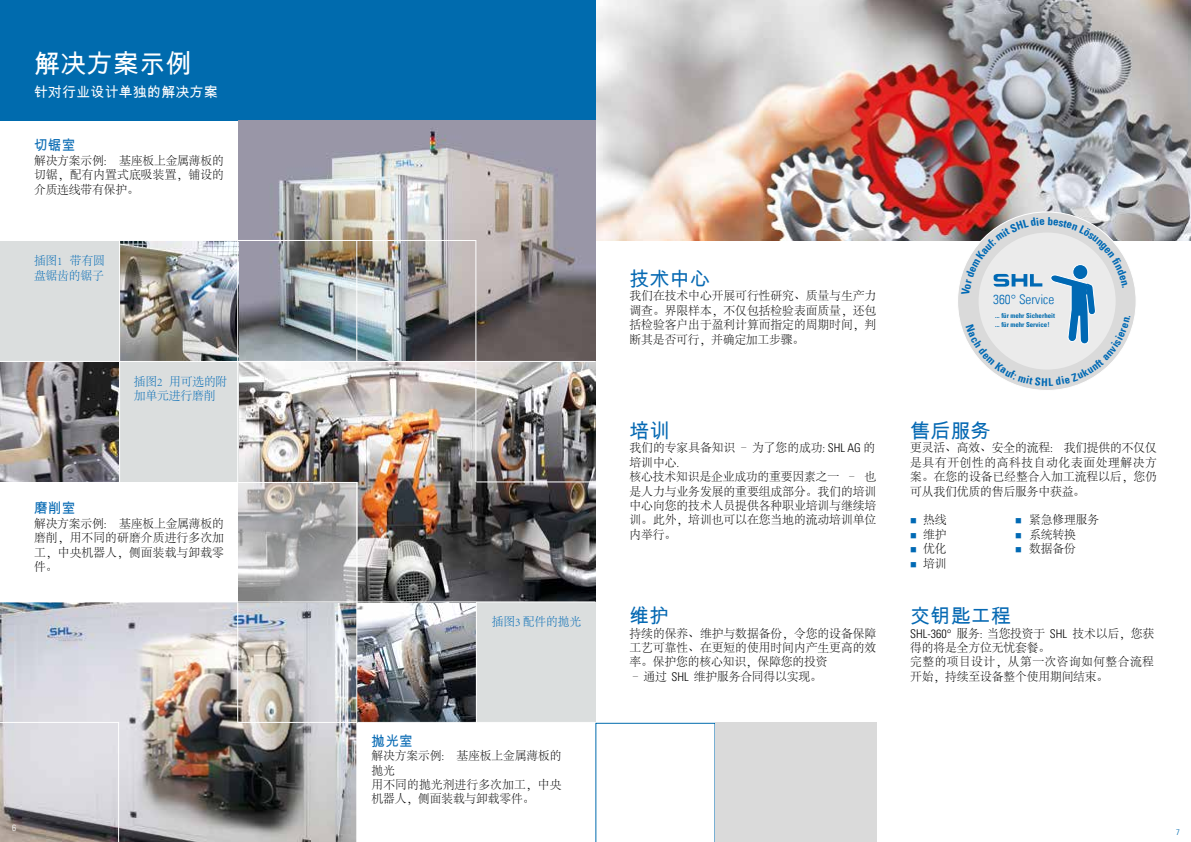
<style>
.page{position:relative;width:1191px;height:842px;background:#fff}
.page>*{position:absolute;margin:0;border:0;box-sizing:border-box;transform-origin:0 0}
.t1{font:26px "Arial Unicode MS";letter-spacing:.01em;color:#fff}
.t2{font:20px "Arial Unicode MS";letter-spacing:.01em;color:#0669b3}
.t3{font:14px "Arial Unicode MS";letter-spacing:.01em;color:#fff}
.t4{font:14px "Arial Unicode MS";letter-spacing:.01em;color:#0669b3}
.t5{font:300 condensed 13.2px "Univers LT";color:#0069b4}
.t6{font:300 12px/14.4px "Adobe Song Std";color:#000;text-align:justify}
.t7{font:300 12px/14.4px "Adobe Song Std";letter-spacing:-.01em;color:#0069b4}
.t8{font:300 condensed 9px "Univers";color:#fff}
.t9{font:300 condensed 8.3px "Univers";color:#006bae}
.t10{font:700 condensed 6.8px/8.2px "Univers";color:#006bae}
.s1{font-family:"Univers";font-stretch:condensed}
.s2{color:#0069b4}
</style>
<div class="page">
<img style="left:0;top:602px;width:356px;height:240px">
<svg style="left:595px;top:723px;width:120px;height:119px"></svg>
<div style="left:715px;top:723px;width:162px;height:119px;background:#dadada"></div>
<img style="left:595px;top:0;width:596px;height:241px">
<div style="left:0;top:0;width:595px;height:120px;background:#006bae"></div>
<img style="left:357px;top:602px;width:119px;height:120px">
<img style="left:0;top:362px;width:119px;height:120px">
<img style="left:238px;top:120px;width:357px;height:481px">
<img style="left:120px;top:241px;width:117px;height:120px">
<div style="left:119px;top:361px;width:119px;height:121px;background:#dbdede"></div>
<div style="left:0;top:241px;width:119px;height:120px;background:#dbdede"></div>
<div style="left:476px;top:602px;width:119px;height:121px;background:#dbdede"></div>
<hr style="left:238px;top:722px;width:119px;height:1px;background:#fff">
<hr style="left:476px;top:481px;width:119px;height:1px;background:#fff">
<hr style="left:357px;top:722px;width:238px;height:1px;background:#fff">
<hr style="left:0;top:722px;width:119px;height:1px;background:#fff">
<hr style="left:476px;top:602px;width:1px;height:121px;background:#fff">
<hr style="left:118px;top:722px;width:1px;height:120px;background:#fff">
<hr style="left:237px;top:602px;width:1px;height:121px;background:#fff">
<hr style="left:475px;top:241px;width:1px;height:241px;background:#fff">
<hr style="left:356px;top:241px;width:1px;height:120px;background:#fff">
<hr style="left:119px;top:241px;width:1px;height:241px;background:#fff">
<svg style="left:238px;top:482px;width:119px;height:120px;background:#adacac"></svg>
<hr style="left:0;top:240px;width:476px;height:1px;background:#fff">
<hr style="left:0;top:361px;width:595px;height:1px;background:#fff">
<hr style="left:237px;top:241px;width:1px;height:241px;background:#fff">
<svg style="left:957px;top:212px;width:179px;height:178px"></svg>
<h1 class="t1" style="left:34px;top:45px;width:159px">解决方案示例</h1>
<p class="t3" style="left:34px;top:82px;width:185px">针对行业设计单独的解决方案</p>
<p class="t4" style="left:34px;top:135px;width:43px">切锯室</p>
<p class="t6" style="left:34px;top:154px;width:191px">解决方案示例: 基座板上金属薄板的切锯，配有内置式底吸装置，铺设的介质连线带有保护。</p>
<p class="t7" style="left:34px;top:254px;width:72px">插图1 带有圆盘锯齿的锯子</p>
<p class="t7" style="left:134px;top:375px;width:95px">插图2 用可选的附加单元进行磨削</p>
<p class="t4" style="left:34px;top:498px;width:43px">磨削室</p>
<p class="t6" style="left:34px;top:517px;width:191px">解决方案示例: 基座板上金属薄板的磨削，用不同的研磨介质进行多次加工，中央机器人，侧面装载与卸载零件。</p>
<p class="t8" style="left:12px;top:823px;width:6px">6</p>
<p class="t7" style="left:492px;top:615px;width:91px">插图3 配件的抛光</p>
<p class="t4" style="left:371px;top:731px;width:43px">抛光室</p>
<p class="t6" style="left:371px;top:749px;width:191px;text-align:left">解决方案示例: 基座板上金属薄板的抛光<br>用不同的抛光剂进行多次加工，中央机器人，侧面装载与卸载零件。</p>
<h2 class="t2" style="left:629px;top:264px;width:82px">技术中心</h2>
<p class="t6" style="left:629px;top:289px;width:248px">我们在技术中心开展可行性研究、质量与生产力调查。界限样本，不仅包括检验表面质量，还包括检验客户出于盈利计算而指定的周期时间，判断其是否可行，并确定加工步骤。</p>
<p class="t5" style="left:993px;top:291px;width:63px">360° Service</p>
<p class="t10" style="left:995px;top:312px;width:61px">... für mehr Sicherheit ... für mehr Service!</p>
<h2 class="t2" style="left:629px;top:416px;width:42px">培训</h2>
<p class="t6" style="left:629px;top:441px;width:248px;text-align:left">我们的专家具备知识 – 为了您的成功: <span class="s1">SHL AG</span> 的培训中心.<br>核心技术知识是企业成功的重要因素之一 – 也是人力与业务发展的重要组成部分。我们的培训中心向您的技术人员提供各种职业培训与继续培训。此外，培训也可以在您当地的流动培训单位内举行。</p>
<h2 class="t2" style="left:629px;top:602px;width:42px">维护</h2>
<p class="t6" style="left:629px;top:626px;width:248px">持续的保养、维护与数据备份，令您的设备保障工艺可靠性、在更短的使用时间内产生更高的效率。保护您的核心知识，保障您的投资</p>
<p class="t6" style="left:629px;top:670px;width:194px">– 通过 <span class="s1">SHL</span> 维护服务合同得以实现。</p>
<h2 class="t2" style="left:910px;top:416px;width:82px">售后服务</h2>
<p class="t6" style="left:910px;top:441px;width:248px">更灵活、高效、安全的流程: 我们提供的不仅仅是具有开创性的高科技自动化表面处理解决方案。在您的设备已经整合入加工流程以后，您仍可从我们优质的售后服务中获益。</p>
<p class="t6" style="left:910px;top:513px;width:38px"><span class="s2">■</span> 热线</p>
<p class="t6" style="left:1015px;top:513px;width:85px"><span class="s2">■</span> 紧急修理服务</p>
<p class="t6" style="left:910px;top:528px;width:38px"><span class="s2">■</span> 维护</p>
<p class="t6" style="left:1015px;top:528px;width:62px"><span class="s2">■</span> 系统转换</p>
<p class="t6" style="left:910px;top:542px;width:38px"><span class="s2">■</span> 优化</p>
<p class="t6" style="left:1015px;top:542px;width:62px"><span class="s2">■</span> 数据备份</p>
<p class="t6" style="left:910px;top:557px;width:38px"><span class="s2">■</span> 培训</p>
<h2 class="t2" style="left:910px;top:602px;width:102px">交钥匙工程</h2>
<p class="t6" style="left:910px;top:626px;width:245px;text-align:left"><span class="s1">SHL-360°</span> 服务: 当您投资于 <span class="s1">SHL</span> 技术以后，您获得的将是全方位无忧套餐。<br>完整的项目设计，从第一次咨询如何整合流程开始，持续至设备整个使用期间结束。</p>
<p class="t9" style="left:1176px;top:827px;width:5px">7</p>
</div>
